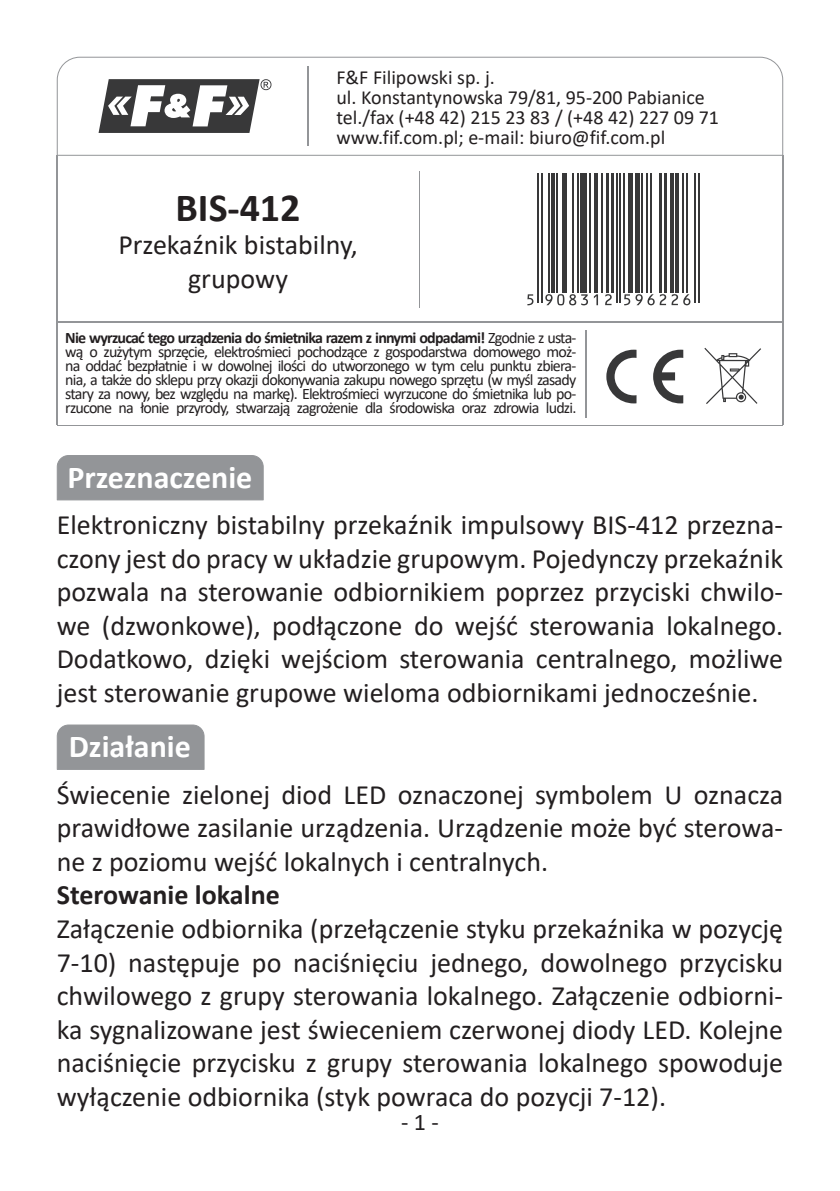
<style>
.page{position:relative;width:840px;height:1191px;background:#fff}
.page>*{position:absolute;margin:0;border:0;box-sizing:border-box;transform-origin:0 0}
.t1{font:700 40px "Calibri";color:#231f20}
.t2{font:700 32px "Calibri";color:#fff}
.t3{font:28px/33.6px "Calibri";color:#231f20;text-align:justify}
.t4{font:700 28px "Calibri";color:#231f20}
.t5{font:24px "Calibri";color:#231f20}
.t6{font:20px/20px "Calibri";color:#231f20}
.t7{font:16px/14px "Calibri";letter-spacing:-.05em;color:#231f20;text-align:justify}
.s1{font-weight:700}
</style>
<div class="page">
<svg style="left:704px;top:348px;width:56px;height:56px"></svg>
<svg style="left:606px;top:350px;width:77px;height:53px"></svg>
<hr style="left:57px;top:322px;width:724px;height:1px;background:#939598">
<hr style="left:584px;top:330px;width:1px;height:88px;background:#939598">
<hr style="left:418px;top:171px;width:1px;height:136px;background:#939598">
<hr style="left:57px;top:425px;width:724px;height:1px;background:#939598">
<svg style="left:527px;top:173px;width:173px;height:133px"></svg>
<hr style="left:537px;top:173px;width:1px;height:130px;background:#383839">
<hr style="left:541px;top:173px;width:1px;height:130px;background:#383839">
<hr style="left:547px;top:173px;width:2px;height:119px;background:#383839">
<hr style="left:551px;top:173px;width:3px;height:119px;background:#383839">
<hr style="left:556px;top:173px;width:1px;height:119px;background:#383839">
<div style="left:561px;top:173px;width:5px;height:119px;background:#383839"></div>
<hr style="left:571px;top:173px;width:2px;height:119px;background:#383839">
<hr style="left:576px;top:173px;width:2px;height:119px;background:#383839">
<div style="left:580px;top:173px;width:6px;height:119px;background:#383839"></div>
<hr style="left:588px;top:173px;width:1px;height:119px;background:#383839">
<hr style="left:593px;top:173px;width:3px;height:119px;background:#383839">
<hr style="left:600px;top:173px;width:1px;height:119px;background:#383839">
<hr style="left:605px;top:173px;width:3px;height:119px;background:#383839">
<hr style="left:610px;top:173px;width:3px;height:119px;background:#383839">
<hr style="left:616px;top:173px;width:1px;height:130px;background:#383839">
<hr style="left:619px;top:173px;width:1px;height:130px;background:#383839">
<hr style="left:622px;top:173px;width:2px;height:119px;background:#383839">
<div style="left:627px;top:173px;width:5px;height:119px;background:#383839"></div>
<div style="left:634px;top:173px;width:5px;height:119px;background:#383839"></div>
<hr style="left:641px;top:173px;width:1px;height:119px;background:#383839">
<hr style="left:646px;top:173px;width:1px;height:119px;background:#383839">
<hr style="left:649px;top:173px;width:2px;height:119px;background:#383839">
<hr style="left:658px;top:173px;width:3px;height:119px;background:#383839">
<hr style="left:663px;top:173px;width:3px;height:119px;background:#383839">
<hr style="left:670px;top:173px;width:3px;height:119px;background:#383839">
<hr style="left:675px;top:173px;width:3px;height:119px;background:#383839">
<hr style="left:682px;top:173px;width:1px;height:119px;background:#383839">
<hr style="left:685px;top:173px;width:1px;height:119px;background:#383839">
<hr style="left:694px;top:173px;width:1px;height:130px;background:#383839">
<hr style="left:697px;top:173px;width:1px;height:130px;background:#383839">
<svg style="left:527px;top:294px;width:6px;height:11px"></svg>
<svg style="left:545px;top:294px;width:42px;height:11px"></svg>
<svg style="left:593px;top:294px;width:4px;height:11px"></svg>
<svg style="left:604px;top:294px;width:7px;height:11px"></svg>
<svg style="left:624px;top:294px;width:41px;height:11px"></svg>
<svg style="left:671px;top:294px;width:19px;height:11px"></svg>
<svg style="left:57px;top:57px;width:725px;height:99px"></svg>
<div style="left:57px;top:455px;width:206px;height:45px;background:#939598"></div>
<div style="left:57px;top:724px;width:147px;height:46px;background:#939598"></div>
<hr style="left:57px;top:155px;width:1px;height:270px;background:#939598">
<hr style="left:781px;top:155px;width:1px;height:270px;background:#939598">
<p class="t6" style="left:336px;top:67px;width:384px">F&amp;F Filipowski sp. j.<br>ul. Konstantynowska 79/81, 95-200 Pabianice tel./fax (+48 42) 215 23 83 / (+48 42) 227 09 71 www.fif.com.pl; e-mail: biuro@fif.com.pl</p>
<h1 class="t1" style="left:175px;top:179px;width:126px">BIS-412</h1>
<p class="t3" style="left:118px;top:228px;width:241px;text-align:center">Przekaźnik bistabilny, grupowy</p>
<p class="t7" style="left:65px;top:330px;width:512px"><span class="s1">Nie wyrzucać tego urządzenia do śmietnika razem z innymi odpadami!</span> Zgodnie z usta&shy;wą o zużytym sprzęcie, elektrośmieci pochodzące z gospodarstwa domowego moż&shy;na oddać bezpłatnie i w dowolnej ilości do utworzonego w tym celu punktu zbiera&shy;nia, a także do sklepu przy okazji dokonywania zakupu nowego sprzętu (w myśl zasady stary za nowy, bez względu na markę). Elektrośmieci wyrzucone do śmietnika lub po&shy;rzucone na łonie przyrody, stwarzają zagrożenie dla środowiska oraz zdrowia ludzi.</p>
<p class="t2" style="left:67px;top:454px;width:186px">Przeznaczenie</p>
<p class="t3" style="left:57px;top:507px;width:727px">Elektroniczny bistabilny przekaźnik impulsowy BIS-412 przezna&shy;czony jest do pracy w układzie grupowym. Pojedynczy przekaźnik pozwala na sterowanie odbiornikiem poprzez przyciski chwilo&shy;we (dzwonkowe), podłączone do wejść sterowania lokalnego.<br>Dodatkowo, dzięki wejściom sterowania centralnego, możliwe jest sterowanie grupowe wieloma odbiornikami jednocześnie.</p>
<p class="t2" style="left:69px;top:724px;width:123px">Działanie</p>
<p class="t3" style="left:57px;top:776px;width:727px">Świecenie zielonej diod LED oznaczonej symbolem U oznacza prawidłowe zasilanie urządzenia. Urządzenie może być sterowa&shy;ne z poziomu wejść lokalnych i centralnych.</p>
<p class="t4" style="left:57px;top:875px;width:224px">Sterowanie lokalne</p>
<p class="t3" style="left:57px;top:911px;width:727px">Załączenie odbiornika (przełączenie styku przekaźnika w pozycję 7-10) następuje po naciśnięciu jednego, dowolnego przycisku chwilowego z grupy sterowania lokalnego. Załączenie odbiorni&shy;ka sygnalizowane jest świeceniem czerwonej diody LED. Kolejne naciśnięcie przycisku z grupy sterowania lokalnego spowoduje wyłączenie odbiornika (styk powraca do pozycji 7-12).</p>
<p class="t5" style="left:401px;top:1105px;width:39px">- 1 -</p>
</div>
